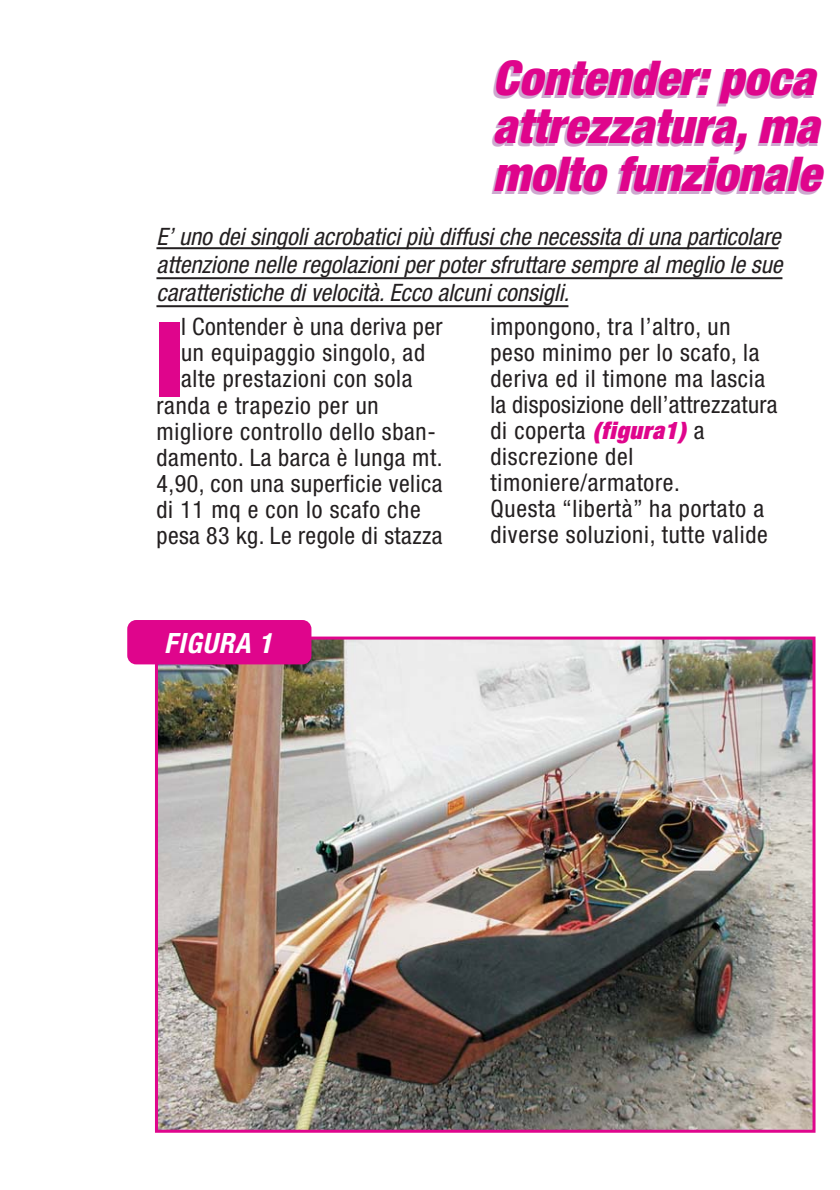
<style>
.page{position:relative;width:840px;height:1190px;background:#fff}
.page>*{position:absolute;margin:0;border:0;box-sizing:border-box;transform-origin:0 0}
.t1{font:900 expanded 104px "Helvetica Neue";color:#df058c}
.t2{font:italic 900 condensed 48px/48px "Helvetica Neue";color:#df058c}
.t3{font:italic 700 condensed 28px "Helvetica Neue";color:#fff}
.t4{font:condensed 24px/26px "Helvetica Neue";letter-spacing:.03em;color:#231f20}
.t5{font:italic condensed 24px/28px "Helvetica Neue";color:#231f20;text-align:justify}
.s1{font-weight:900;font-style:italic;font-stretch:expanded;color:#df058c}
</style>
<div class="page">
<hr style="left:156px;top:247px;width:622px;height:2px;background:#231f20">
<hr style="left:156px;top:277px;width:626px;height:2px;background:#231f20">
<hr style="left:156px;top:305px;width:412px;height:2px;background:#231f20">
<img style="left:159px;top:641px;width:653px;height:488px">
<div style="left:155px;top:637px;width:661px;height:496px;border:3px solid #df058c"></div>
<div style="left:127px;top:620px;width:184px;height:44px;background:#df058c;border:2px solid #df058c;border-radius:8px"></div>
<h2 class="t2" style="left:493px;top:58px;width:339px">Contender:poca attrezzatura,ma molto funzionale</h2>
<p class="t5" style="left:156px;top:225px;width:632px">E’uno deisingoliacrobaticipiù diffusiche necessita diuna particolare attenzione nelle regolazioniperpotersfruttare sempre almeglio le sue caratteristiche divelocità.Ecco alcuniconsigli.</p>
<p class="t4" style="left:181px;top:316px;width:263px">l Contender è una deriva per un equipaggio singolo, ad</p>
<p class="t4" style="left:490px;top:316px;width:289px">impongono, tra l’altro, un peso minimo per lo scafo, la deriva ed il timone ma lascia la disposizione dell’attrezzatura di coperta <span class="s1">(figura1)</span> a discrezione del timoniere/armatore.<br>Questa “libertà” ha portato a diverse soluzioni, tutte valide</p>
<h1 class="t1" style="left:156px;top:323px;width:28px">I</h1>
<p class="t4" style="left:156px;top:368px;width:288px;text-indent:25px">alte prestazioni con sola randa e trapezio per un migliore controllo dello sban&shy;damento. La barca è lunga mt.<br>4,90, con una superficie velica di 11 mq e con lo scafo che pesa 83 kg. Le regole di stazza</p>
<p class="t3" style="left:164px;top:633px;width:115px">FIGURA 1</p>
</div>
